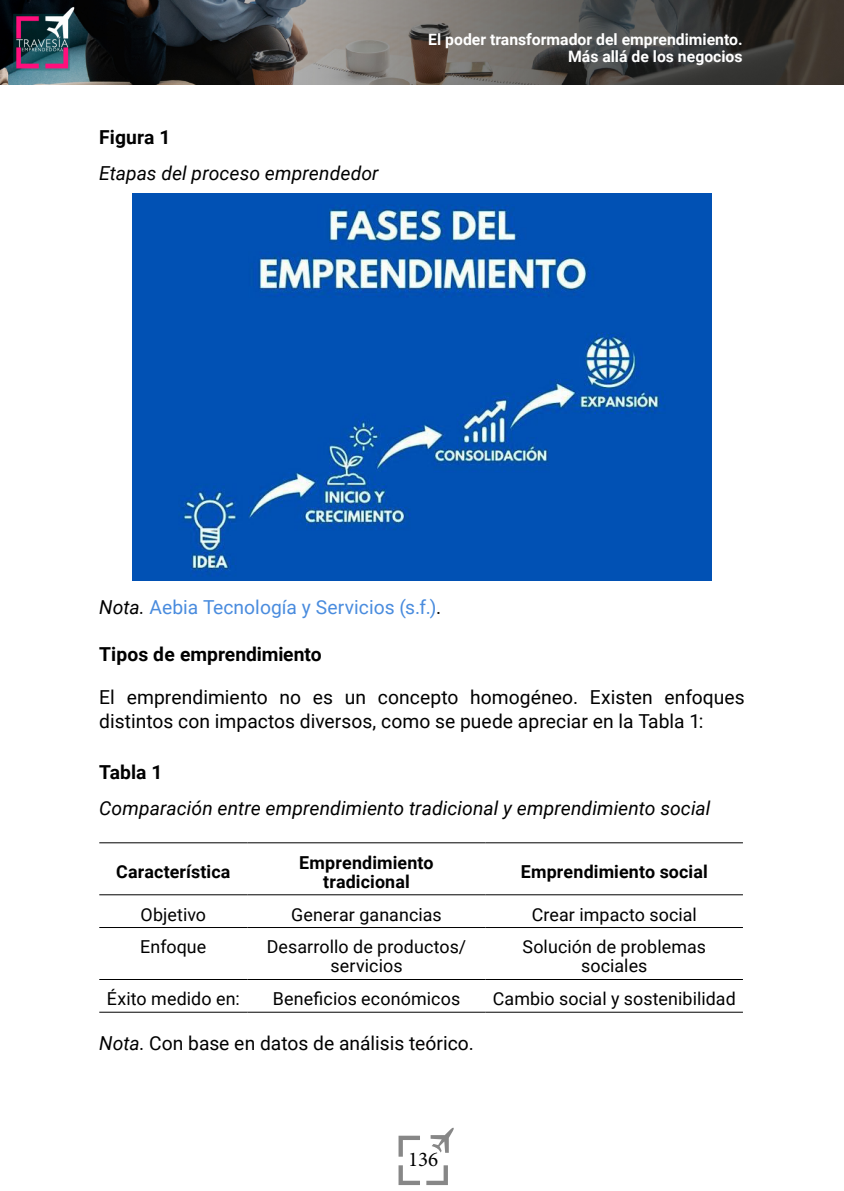
<style>
.page{position:relative;width:844px;height:1191px;background:#fff}
.page>*{position:absolute;margin:0;border:0;box-sizing:border-box;transform-origin:0 0}
.t1{font:21px "Minion Pro";color:#000}
.t2{font:19.25px/23.6px "Roboto";color:#000}
.t3{font:italic 19.25px "Roboto";letter-spacing:.005em;color:#000}
.t4{font:19.25px "Roboto";color:#4a8cde}
.t5{font:700 19.25px "Roboto";letter-spacing:.005em;color:#000}
.t6{font:17.85px/19.2px "Roboto";letter-spacing:.005em;color:#000;text-align:center}
.t7{font:700 17.85px/19.2px "Roboto";letter-spacing:.005em;color:#000;text-align:center}
.t8{font:700 15.75px/17px "Roboto";color:#fff;text-align:right}
.s1{font-style:italic;color:#000}
.s2{color:#000}
.s3{font-style:italic}
</style>
<div class="page">
<svg style="left:398px;top:1135px;width:22px;height:21px"></svg>
<svg style="left:398px;top:1165px;width:22px;height:20px"></svg>
<svg style="left:426px;top:1165px;width:22px;height:20px"></svg>
<svg style="left:430px;top:1127px;width:24px;height:25px"></svg>
<img style="left:0;top:0;width:843px;height:84px">
<img style="left:132px;top:193px;width:579px;height:387px">
<hr style="left:99px;top:842px;width:148px;height:1px;background:#000">
<hr style="left:247px;top:842px;width:238px;height:1px;background:#000">
<hr style="left:485px;top:842px;width:257px;height:1px;background:#000">
<hr style="left:99px;top:894px;width:148px;height:1px;background:#000">
<hr style="left:247px;top:894px;width:238px;height:1px;background:#000">
<hr style="left:485px;top:894px;width:257px;height:1px;background:#000">
<hr style="left:99px;top:927px;width:148px;height:1px;background:#000">
<hr style="left:247px;top:927px;width:238px;height:1px;background:#000">
<hr style="left:485px;top:927px;width:257px;height:1px;background:#000">
<hr style="left:99px;top:979px;width:148px;height:1px;background:#000">
<hr style="left:247px;top:979px;width:238px;height:1px;background:#000">
<hr style="left:485px;top:979px;width:257px;height:1px;background:#000">
<hr style="left:99px;top:1011px;width:148px;height:1px;background:#000">
<hr style="left:247px;top:1011px;width:238px;height:1px;background:#000">
<hr style="left:485px;top:1011px;width:257px;height:1px;background:#000">
<p class="t5" style="left:99px;top:124px;width:73px">Figura 1</p>
<p class="t3" style="left:99px;top:160px;width:281px">Etapas del proceso emprendedor</p>
<p class="t8" style="left:428px;top:30px;width:316px">El poder transformador del emprendimiento.<br>Más allá de los negocios</p>
<p class="t4" style="left:99px;top:594px;width:343px"><span class="s1">Nota.</span> Aebia Tecnología y Servicios (s.f.)<span class="s2">.</span></p>
<p class="t5" style="left:99px;top:640px;width:224px">Tipos de emprendimiento</p>
<p class="t2" style="left:99px;top:685px;width:646px">El emprendimiento no es un concepto homogéneo. Existen enfoques distintos con impactos diversos, como se puede apreciar en la Tabla 1:</p>
<p class="t5" style="left:99px;top:758px;width:65px">Tabla 1</p>
<p class="t3" style="left:99px;top:794px;width:612px">Comparación entre emprendimiento tradicional y emprendimiento social</p>
<p class="t7" style="left:116px;top:861px;width:116px">Característica</p>
<p class="t7" style="left:299px;top:852px;width:136px">Emprendimiento tradicional</p>
<p class="t7" style="left:520px;top:861px;width:188px">Emprendimiento social</p>
<p class="t6" style="left:140px;top:904px;width:67px">Objetivo</p>
<p class="t6" style="left:291px;top:904px;width:152px">Generar ganancias</p>
<p class="t6" style="left:531px;top:904px;width:167px">Crear impacto social</p>
<p class="t6" style="left:140px;top:936px;width:68px">Enfoque</p>
<p class="t6" style="left:267px;top:936px;width:201px">Desarrollo de productos/ servicios</p>
<p class="t6" style="left:522px;top:936px;width:185px">Solución de problemas sociales</p>
<p class="t6" style="left:107px;top:988px;width:134px">Éxito medido en:</p>
<p class="t6" style="left:273px;top:988px;width:189px">Beneficios económicos</p>
<p class="t6" style="left:492px;top:988px;width:244px">Cambio social y sostenibilidad</p>
<p class="t2" style="left:99px;top:1030px;width:376px"><span class="s3">Nota</span>. Con base en datos de análisis teórico.</p>
<p class="t1" style="left:408px;top:1144px;width:32px">136</p>
</div>
